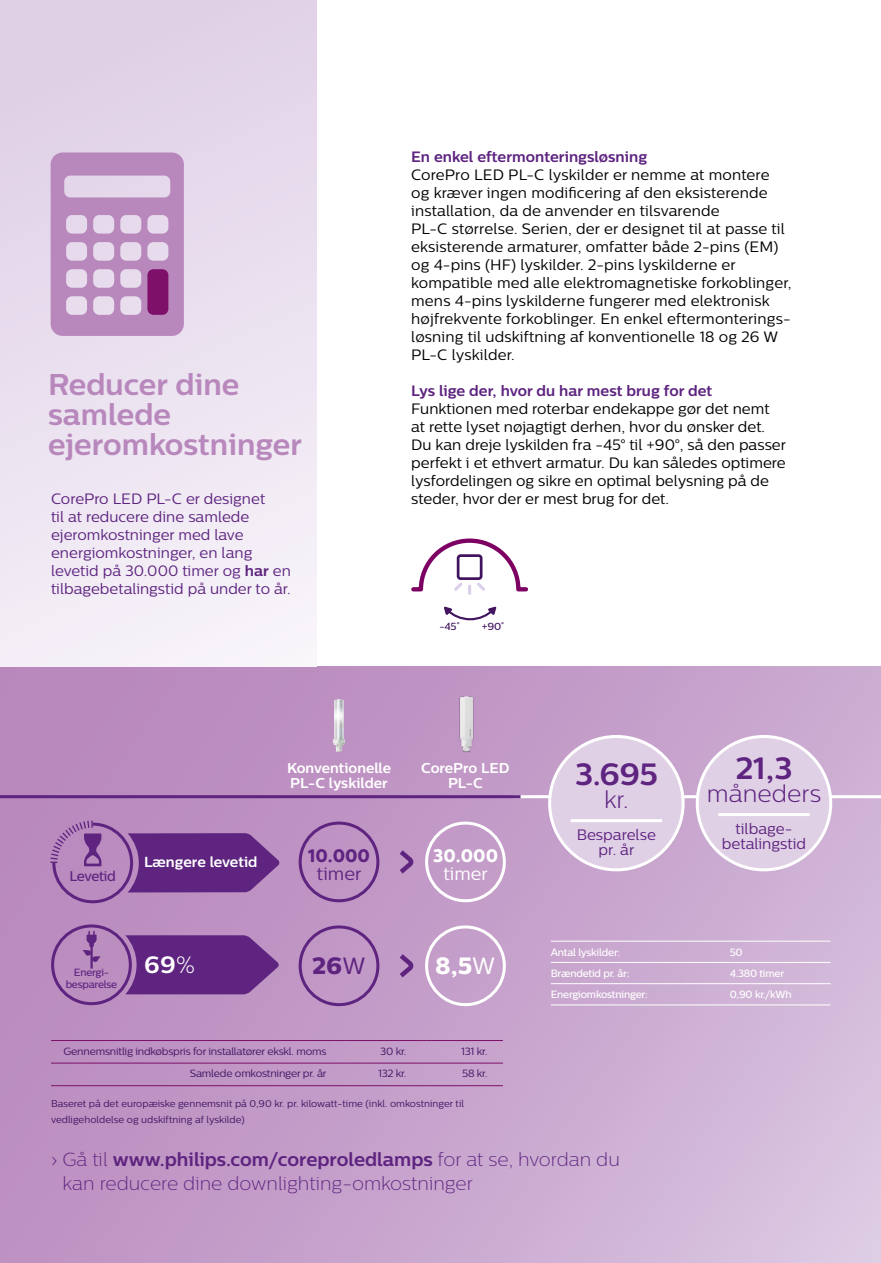
<style>
.page{position:relative;width:881px;height:1263px;background:#fff}
.page>*{position:absolute;margin:0;border:0;box-sizing:border-box;transform-origin:0 0}
.t1{font:700 30.75px "Centrale Sans";color:#5e2480}
.t2{font:700 30px/30px "Centrale Sans";color:#b888bd}
.t3{font:300 24.15px "Centrale Sans";color:#5e2480}
.t4{font:23.55px "Centrale Sans X Bold";color:#fff}
.t5{font:700 23.55px "Centrale Sans";color:#fff}
.t6{font:23.55px "Centrale Sans X Bold";color:#5e2480}
.t7{font:700 18.9px "Centrale Sans";color:#5e2480}
.t8{font:18.9px "Centrale Sans X Light";color:#5e2480}
.t9{font:18.15px "Centrale Sans X Bold";color:#5e2480;scale:.95 1}
.t10{font:18.15px "Centrale Sans X Bold";color:#fff;scale:.95 1}
.t11{font:18.15px "Centrale Sans";color:#5e2480}
.t12{font:18.15px "Centrale Sans";color:#fff}
.t13{font:15.15px/15.1px "Centrale Sans";color:#5e2480;text-align:center}
.t14{font:15px/18px "Centrale Sans";letter-spacing:.005em;color:#000}
.t15{font:15px/18px "Centrale Sans";color:#5e2480}
.t16{font:700 15px "Centrale Sans";color:#5e2480}
.t17{font:700 14.55px "Centrale Sans";color:#fff}
.t18{font:700 14.25px/15px "Centrale Sans";color:#fff}
.t19{font:500 14.1px "Centrale Sans";letter-spacing:-.03em;color:#5e2480}
.t20{font:10.5px "Centrale Sans";letter-spacing:-.02em;color:#411663}
.t21{font:500 10.5px "Centrale Sans";letter-spacing:-.02em;color:#fff}
.t22{font:500 10.5px "Centrale Sans";letter-spacing:-.02em;color:#5e2480}
.t23{font:500 10.2px "Centrale Sans";color:#42145f}
.t24{font:9.75px/16px "Centrale Sans";color:#411663}
.s1{font-weight:700}
.s2{font-weight:300}
.s3{font-family:"Centrale Sans"}
.s4{font-family:"Centrale Sans X Light";font-weight:400}
</style>
<div class="page">
<svg style="left:1px;top:666px;width:879px;height:597px;background:#c5a0cb"></svg>
<div style="left:0;top:0;width:316px;height:666px;background:linear-gradient(to bottom,#dfcfe6,#f6f2f9)"></div>
<hr style="left:0;top:666px;width:1px;height:597px;background:#ba8bbf">
<svg style="left:51px;top:152px;width:133px;height:184px;background:#c39cc8"></svg>
<svg style="left:49px;top:819px;width:230px;height:86px;background:#925ea3"></svg>
<div style="left:298px;top:821px;width:81px;height:81px;border:3px solid #5e2480;border-radius:50%"></div>
<svg style="left:394px;top:846px;width:23px;height:32px"></svg>
<div style="left:425px;top:821px;width:80px;height:81px;border:3px solid #fff;border-radius:50%"></div>
<svg style="left:125px;top:935px;width:154px;height:59px;background:#6b3389"></svg>
<svg style="left:83px;top:931px;width:17px;height:37px"></svg>
<div style="left:51px;top:924px;width:81px;height:81px;border:3px solid #5e2480;border-radius:50%"></div>
<div style="left:298px;top:925px;width:81px;height:81px;border:3px solid #5e2480;border-radius:50%"></div>
<svg style="left:394px;top:949px;width:23px;height:33px"></svg>
<div style="left:425px;top:925px;width:80px;height:81px;border:3px solid #fff;border-radius:50%"></div>
<hr style="left:513px;top:795px;width:367px;height:3px;background:#fff">
<hr style="left:0;top:795px;width:520px;height:3px;background:#5e2480">
<div style="left:549px;top:736px;width:133px;height:134px;background:#e0d0e6;border-radius:50%"></div>
<div style="left:548px;top:735px;width:136px;height:136px;border:3px solid #fff;border-radius:50%"></div>
<hr style="left:570px;top:819px;width:91px;height:3px;background:#fff">
<div style="left:697px;top:736px;width:133px;height:134px;background:#e0d0e6;border-radius:50%"></div>
<div style="left:695px;top:735px;width:136px;height:136px;border:3px solid #fff;border-radius:50%"></div>
<hr style="left:718px;top:813px;width:91px;height:3px;background:#fff">
<hr style="left:51px;top:1040px;width:284px;height:1px;background:#7e1069">
<hr style="left:345px;top:1040px;width:76px;height:1px;background:#7e1069">
<hr style="left:426px;top:1040px;width:76px;height:1px;background:#7e1069">
<hr style="left:51px;top:1063px;width:284px;height:1px;background:#7e1069">
<hr style="left:345px;top:1063px;width:76px;height:1px;background:#7e1069">
<hr style="left:426px;top:1063px;width:76px;height:1px;background:#7e1069">
<hr style="left:51px;top:1085px;width:284px;height:1px;background:#7e1069">
<hr style="left:345px;top:1085px;width:76px;height:1px;background:#7e1069">
<hr style="left:426px;top:1085px;width:76px;height:1px;background:#7e1069">
<img style="left:454px;top:677px;width:25px;height:78px">
<img style="left:333px;top:699px;width:12px;height:53px">
<svg style="left:411px;top:538px;width:117px;height:57px"></svg>
<svg style="left:444px;top:606px;width:52px;height:15px"></svg>
<hr style="left:550px;top:941px;width:132px;height:1px;background:#fff">
<hr style="left:682px;top:941px;width:47px;height:1px;background:#fff">
<hr style="left:729px;top:941px;width:101px;height:1px;background:#fff">
<hr style="left:550px;top:962px;width:132px;height:1px;background:#fff">
<hr style="left:682px;top:962px;width:47px;height:1px;background:#fff">
<hr style="left:729px;top:962px;width:101px;height:1px;background:#fff">
<hr style="left:550px;top:983px;width:132px;height:1px;background:#fff">
<hr style="left:682px;top:983px;width:47px;height:1px;background:#fff">
<hr style="left:729px;top:983px;width:101px;height:1px;background:#fff">
<hr style="left:550px;top:1004px;width:132px;height:1px;background:#fff">
<hr style="left:682px;top:1004px;width:47px;height:1px;background:#fff">
<hr style="left:729px;top:1004px;width:101px;height:1px;background:#fff">
<h2 class="t2" style="left:48px;top:369px;width:255px">Reducer dine samlede ejeromkostninger</h2>
<p class="t15" style="left:51px;top:490px;width:241px">CorePro LED PL-C er designet<br>til at reducere dine samlede ejeromkostninger med lave energiomkostninger, en lang levetid på 30.000 timer og <span class="s1">har</span> en tilbagebetalingstid på under to år.</p>
<p class="t16" style="left:411px;top:148px;width:237px">En enkel eftermonteringsløsning</p>
<p class="t14" style="left:411px;top:166px;width:382px">CorePro LED PL-C lyskilder er nemme at montere og kræver ingen modificering af den eksisterende installation, da de anvender en tilsvarende<br>PL-C størrelse. Serien, der er designet til at passe til eksisterende armaturer, omfatter både 2-pins (EM) og 4-pins (HF) lyskilder. 2-pins lyskilderne er kompatible med alle elektromagnetiske forkoblinger, mens 4-pins lyskilderne fungerer med elektronisk højfrekvente forkoblinger. En enkel eftermonterings&shy;løsning til udskiftning af konventionelle 18 og 26 W PL-C lyskilder.</p>
<p class="t16" style="left:411px;top:382px;width:302px">Lys lige der, hvor du har mest brug for det</p>
<p class="t14" style="left:411px;top:400px;width:376px">Funktionen med roterbar endekappe gør det nemt at rette lyset nøjagtigt derhen, hvor du ønsker det.<br>Du kan dreje lyskilden fra -45° til +90°, så den passer perfekt i et ethvert armatur. Du kan således optimere lysfordelingen og sikre en optimal belysning på de steder, hvor der er mest brug for det.</p>
<p class="t23" style="left:439px;top:620px;width:22px">-45˚</p>
<p class="t23" style="left:481px;top:620px;width:24px">+90˚</p>
<p class="t19" style="left:69px;top:868px;width:48px">Levetid</p>
<p class="t17" style="left:144px;top:853px;width:115px">Længere levetid</p>
<p class="t22" style="left:74px;top:966px;width:37px">Energi-</p>
<p class="t22" style="left:66px;top:978px;width:53px">besparelse</p>
<h3 class="t5" style="left:144px;top:950px;width:52px">69<span class="s2">%</span></h3>
<p class="t18" style="left:287px;top:760px;width:105px">Konventionelle<br>PL-C lyskilder</p>
<p class="t18" style="left:421px;top:760px;width:90px;text-align:center">CorePro LED<br>PL-C</p>
<p class="t9" style="left:308px;top:844px;width:67px">10.000</p>
<p class="t11" style="left:317px;top:863px;width:46px">timer</p>
<p class="t10" style="left:432px;top:844px;width:70px">30.000</p>
<p class="t12" style="left:443px;top:863px;width:46px">timer</p>
<h3 class="t6" style="left:312px;top:951px;width:55px">26<span class="s3">W</span></h3>
<h3 class="t4" style="left:435px;top:951px;width:61px">8,5<span class="s3">W</span></h3>
<p class="t20" style="left:64px;top:1045px;width:264px">Gennemsnitlig indkøbspris for installatører ekskl. moms</p>
<p class="t20" style="left:380px;top:1045px;width:28px">30 kr.</p>
<p class="t20" style="left:461px;top:1045px;width:28px">131 kr.</p>
<p class="t20" style="left:190px;top:1067px;width:138px">Samlede omkostninger pr. år</p>
<p class="t20" style="left:378px;top:1067px;width:30px">132 kr.</p>
<p class="t20" style="left:462px;top:1067px;width:27px">58 kr.</p>
<p class="t24" style="left:51px;top:1096px;width:414px">Baseret på det europæiske gennemsnit på 0,90 kr. pr. kilowatt-time (inkl. omkostninger til vedligeholdelse og udskiftning af lyskilde)</p>
<h1 class="t1" style="left:574px;top:755px;width:84px">3.695</h1>
<h3 class="t3" style="left:604px;top:786px;width:26px">kr.</h3>
<p class="t13" style="left:576px;top:826px;width:81px">Besparelse pr. år</p>
<h1 class="t1" style="left:735px;top:749px;width:59px">21,3</h1>
<h3 class="t3" style="left:706px;top:780px;width:116px">måneders</h3>
<p class="t13" style="left:721px;top:820px;width:86px">tilbage&shy;betalingstid</p>
<p class="t21" style="left:550px;top:946px;width:71px">Antal lyskilder:</p>
<p class="t21" style="left:729px;top:946px;width:14px">50</p>
<p class="t21" style="left:550px;top:967px;width:80px">Brændetid pr. år:</p>
<p class="t21" style="left:729px;top:967px;width:56px">4.380 timer</p>
<p class="t21" style="left:550px;top:988px;width:98px">Energiomkostninger:</p>
<p class="t21" style="left:729px;top:988px;width:63px">0,90 kr./kWh</p>
<p class="t7" style="left:51px;top:1148px;width:570px"><span class="s4">› Gå til</span> www.philips.com/coreproledlamps <span class="s4">for at se, hvordan du</span></p>
<p class="t8" style="left:62px;top:1173px;width:412px">kan reducere dine downlighting-omkostninger</p>
</div>
